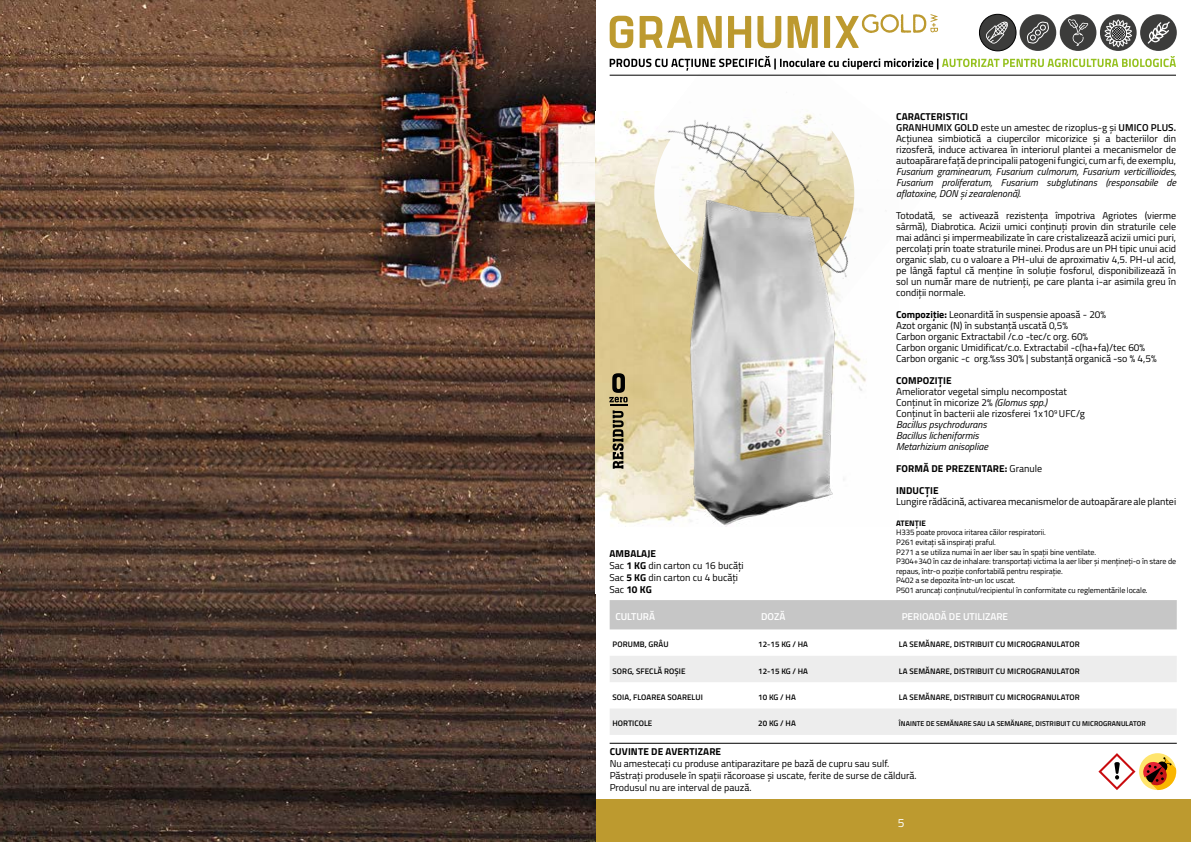
<style>
.page{position:relative;width:1191px;height:842px;background:#fff}
.page>*{position:absolute;margin:0;border:0;box-sizing:border-box;transform-origin:0 0}
.t1{font:12px "Titillium Web";color:#fff}
.t2{font:10px/11px "Titillium Web";color:#000}
.t3{font:italic 10px/11px "Titillium Web";color:#000;text-align:justify}
.t4{font:700 10px "Titillium Web";letter-spacing:.01em;color:#000}
.t5{font:600 10px "Titillium Web";color:#fff}
.t6{font:8px/9.6px "Titillium Web";letter-spacing:-.01em;color:#000}
.t7{font:600 8px "Titillium Web";letter-spacing:.01em;color:#000}
.t8{font:700 8px "Titillium Web";color:#000}
.t9{font:600 7px "Titillium Web";letter-spacing:.01em;color:#000}
.s1{font-weight:700}
.s2{font-weight:600}
.s3{font-style:italic}
.s4{font-weight:400}
</style>
<div class="page">
<img style="left:0;top:0;width:595px;height:842px">
<div style="left:979px;top:14px;width:37px;height:37px;background:#3c3c3b;border-radius:50%"></div>
<div style="left:979px;top:14px;width:37px;height:37px;border:1px solid #000;border-radius:50%"></div>
<svg style="left:986px;top:21px;width:22px;height:23px"></svg>
<div style="left:1019px;top:14px;width:37px;height:37px;background:#3c3c3b;border-radius:50%"></div>
<svg style="left:1026px;top:22px;width:23px;height:22px"></svg>
<div style="left:1059px;top:14px;width:37px;height:37px;background:#3c3c3b;border-radius:50%"></div>
<svg style="left:1068px;top:19px;width:20px;height:27px"></svg>
<div style="left:1100px;top:14px;width:36px;height:37px;background:#3c3c3b;border-radius:50%"></div>
<svg style="left:1104px;top:19px;width:28px;height:28px"></svg>
<div style="left:1140px;top:14px;width:36px;height:37px;background:#3c3c3b;border-radius:50%"></div>
<svg style="left:1147px;top:22px;width:22px;height:22px"></svg>
<img style="left:595px;top:156px;width:38px;height:371px">
<img style="left:601px;top:14px;width:344px;height:340px">
<img style="left:633px;top:190px;width:266px;height:337px">
<svg style="left:1098px;top:753px;width:37px;height:37px"></svg>
<div style="left:596px;top:799px;width:595px;height:43px;background:#bd9a2f"></div>
<hr style="left:609px;top:743px;width:567px;height:1px;background:#000">
<svg style="left:1139px;top:753px;width:37px;height:37px"></svg>
<svg style="left:1141px;top:757px;width:35px;height:33px"></svg>
<hr style="left:609px;top:75px;width:567px;height:1px;background:#000">
<div style="left:609px;top:600px;width:567px;height:29px;background:#c6c6c6"></div>
<svg style="left:610px;top:656px;width:566px;height:79px;fill:#ededed"></svg>
<svg style="left:609px;top:56px;width:567px;height:15px"></svg>
<svg style="left:609px;top:373px;width:18px;height:96px;background:#8a7f5f"></svg>
<p class="t2" style="left:609px;top:547px;width:136px;line-height:12px"><span class="s1">AMBALAJE<br></span>Sac <span class="s1">1 KG</span> din carton cu 16 bucăți<br>Sac <span class="s1">5 KG</span> din carton cu 4 bucăți<br>Sac <span class="s1">10 KG</span></p>
<p class="t2" style="left:896px;top:111px;width:282px"><span class="s1">CARACTERISTICI<br></span><span class="s2">GRANHUMIX GOLD</span> este un amestec de rizoplus-g și <span class="s2">UMICO PLUS.<br></span>Acțiunea simbiotică a ciupercilor micorizice și a bacteriilor din rizosferă, induce activarea în interiorul plantei a mecanismelor de autoapărare față de principalii patogeni fungici, cum ar fi, de exemplu,</p>
<p class="t3" style="left:896px;top:166px;width:282px">Fusarium graminearum, Fusarium culmorum, Fusarium verticillioides, Fusarium proliferatum, Fusarium subglutinans (responsabile de aflatoxine, DON și zearalenonă).</p>
<p class="t2" style="left:896px;top:210px;width:282px;text-align:justify">Totodată, se activează rezistența împotriva Agriotes (vierme sârmă), Diabrotica. Acizii umici conținuți provin din straturile cele mai adânci și impermeabilizate în care cristalizează acizii umici puri, percolați prin toate straturile minei. Produs are un PH tipic unui acid organic slab, cu o valoare a PH-ului de aproximativ 4,5. PH-ul acid, pe lângă faptul că menține în soluție fosforul, disponibilizează în sol un număr mare de nutrienți, pe care planta i-ar asimila greu în condiții normale.</p>
<p class="t2" style="left:896px;top:309px;width:262px"><span class="s1">Compoziție:</span> Leonardită în suspensie apoasă - 20%<br>Azot organic (N) în substanță uscată 0,5%<br>Carbon organic Extractabil /c.o -tec/c org. 60%<br>Carbon organic Umidificat/c.o. Extractabil -c(ha+fa)/tec 60% Carbon organic -c org.%ss 30% | substanță organică -so % 4,5%</p>
<p class="t4" style="left:896px;top:373px;width:57px">COMPOZIȚIE</p>
<p class="t2" style="left:896px;top:386px;width:190px">Ameliorator vegetal simplu necompostat Conținut în micorize 2% <span class="s3">(Glomus spp.)<br></span>Conținut în bacterii ale rizosferei 1x10<sup>9</sup> UFC/g <span class="s3">Bacillus psychrodurans<br>Bacillus licheniformis<br>Metarhizium anisopliae</span></p>
<p class="t4" style="left:896px;top:461px;width:148px">FORMĂ DE PREZENTARE: <span class="s4">Granule</span></p>
<p class="t4" style="left:896px;top:483px;width:44px">INDUCȚIE</p>
<p class="t2" style="left:896px;top:496px;width:282px">Lungire rădăcină, activarea mecanismelor de autoapărare ale plantei</p>
<p class="t8" style="left:896px;top:517px;width:31px">ATENȚIE</p>
<p class="t6" style="left:896px;top:527px;width:282px">H335 poate provoca iritarea căilor respiratorii.<br>P261 evitaţi să inspiraţi praful.<br>P271 a se utiliza numai în aer liber sau în spaţii bine ventilate.<br>P304+340 în caz de inhalare: transportaţi victima la aer liber şi menţineţi-o în stare de repaus, într-o poziţie confortabilă pentru respiraţie.<br>P402 a se depozita într-un loc uscat.<br>P501 aruncaţi conţinutul/recipientul în conformitate cu reglementările locale.</p>
<p class="t5" style="left:615px;top:609px;width:41px">CULTURĂ</p>
<p class="t5" style="left:761px;top:609px;width:26px">DOZĂ</p>
<p class="t5" style="left:901px;top:609px;width:108px">PERIOADĂ DE UTILIZARE</p>
<p class="t7" style="left:612px;top:638px;width:57px">PORUMB, GRÂU</p>
<p class="t7" style="left:758px;top:638px;width:51px">12-15 KG / HA</p>
<p class="t7" style="left:899px;top:638px;width:182px">LA SEMĂNARE, DISTRIBUIT CU MICROGRANULATOR</p>
<p class="t7" style="left:612px;top:665px;width:75px">SORG, SFECLĂ ROȘIE</p>
<p class="t7" style="left:758px;top:665px;width:51px">12-15 KG / HA</p>
<p class="t7" style="left:899px;top:665px;width:182px">LA SEMĂNARE, DISTRIBUIT CU MICROGRANULATOR</p>
<p class="t7" style="left:612px;top:691px;width:92px">SOIA, FLOAREA SOARELUI</p>
<p class="t7" style="left:758px;top:691px;width:39px">10 KG / HA</p>
<p class="t7" style="left:899px;top:691px;width:182px">LA SEMĂNARE, DISTRIBUIT CU MICROGRANULATOR</p>
<p class="t7" style="left:612px;top:717px;width:41px">HORTICOLE</p>
<p class="t7" style="left:758px;top:717px;width:39px">20 KG / HA</p>
<p class="t9" style="left:899px;top:718px;width:248px">ÎNAINTE DE SEMĂNARE SAU LA SEMĂNARE, DISTRIBUIT CU MICROGRANULATOR</p>
<p class="t4" style="left:609px;top:744px;width:113px">CUVINTE DE AVERTIZARE</p>
<p class="t2" style="left:609px;top:757px;width:308px;line-height:12px">Nu amestecați cu produse antiparazitare pe bază de cupru sau sulf.<br>Păstrați produsele în spații răcoroase și uscate, ferite de surse de căldură.<br>Produsul nu are interval de pauză.</p>
<p class="t1" style="left:897px;top:814px;width:8px">5</p>
</div>
